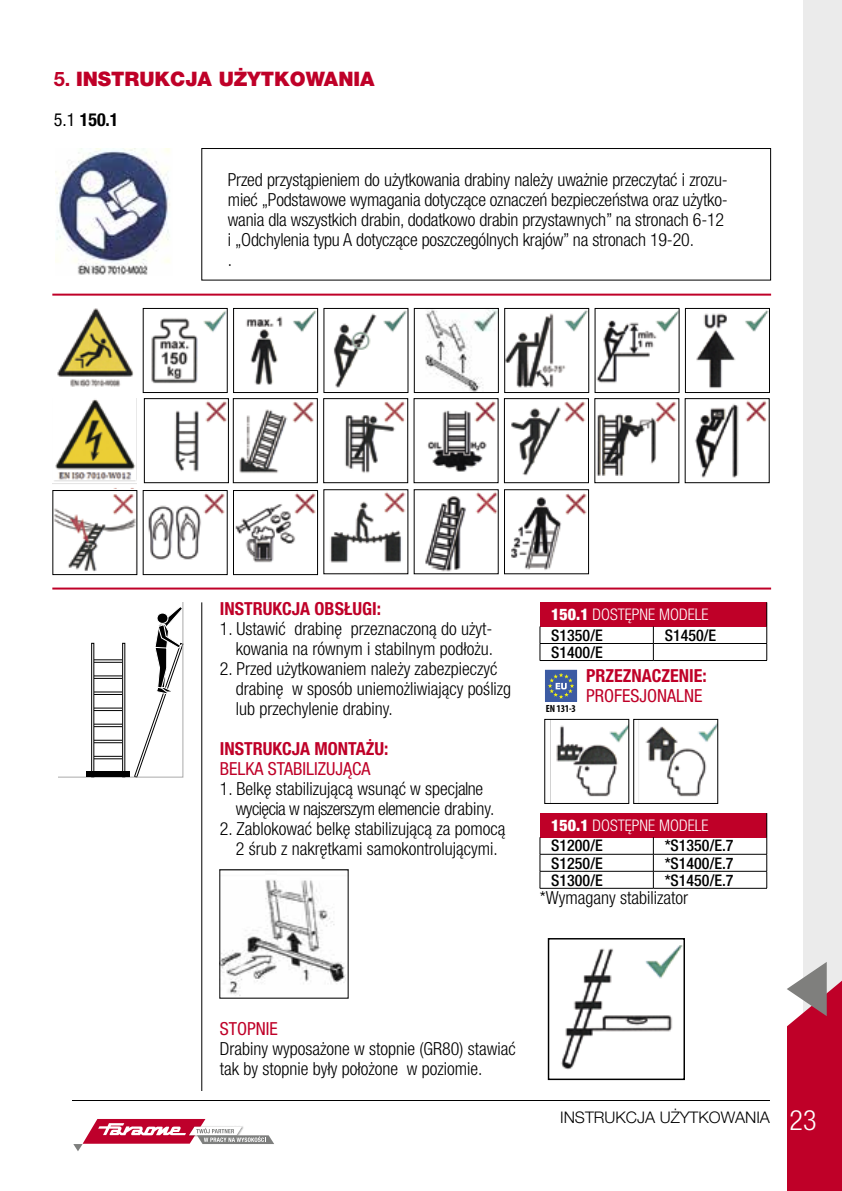
<style>
.page{position:relative;width:842px;height:1191px;background:#fff}
.page>*{position:absolute;margin:0;border:0;box-sizing:border-box;transform-origin:0 0}
.t1{font:900 20px "Helvetica Neue LT Pro";color:#bf0028}
.t2{font:300 condensed 18px/20px "Helvetica Neue LT Pro";color:#000}
.t3{font:700 condensed 18px "Helvetica Neue LT Pro";color:#bf0028}
.t4{font:condensed 18px "Helvetica Neue LT Pro";color:#bf0028}
.t5{font:700 condensed 18px "Helvetica Neue LT Pro";color:#000}
.t6{font:500 condensed 16px "Helvetica Neue LT Pro";color:#000}
.t7{font:300 condensed 16px/20.4px "Helvetica Neue LT Pro";color:#fff}
.t8{font:300 16px "Helvetica Neue LT Pro";color:#000}
.t9{font:700 condensed 10.4px "Myriad Pro";color:#000}
.s1{font-weight:700}
.s2{font-weight:400}
.s3{font-weight:900}
.s4{font-weight:500;color:#000}
.s5{font-stretch:condensed;font-size:28px;color:#fff}
</style>
<div class="page">
<div style="left:803px;top:0;width:39px;height:1111px;background:#ebebeb"></div>
<svg style="left:73px;top:1119px;width:201px;height:32px"></svg>
<hr style="left:72px;top:1100px;width:698px;height:1px;background:#000">
<svg style="left:787px;top:962px;width:55px;height:229px;background:#bf2545"></svg>
<img style="left:55px;top:148px;width:115px;height:127px">
<div style="left:201px;top:148px;width:570px;height:132px;border:1px solid #000"></div>
<img style="left:561px;top:945px;width:122px;height:125px">
<div style="left:548px;top:938px;width:137px;height:142px;border:1px solid #000"></div>
<img style="left:57px;top:308px;width:77px;height:79px">
<img style="left:151px;top:310px;width:75px;height:74px">
<div style="left:143px;top:308px;width:85px;height:85px;border:1px solid #000"></div>
<img style="left:427px;top:401px;width:69px;height:71px">
<div style="left:414px;top:398px;width:85px;height:85px;border:1px solid #000"></div>
<img style="left:239px;top:401px;width:75px;height:72px">
<div style="left:233px;top:398px;width:85px;height:85px;border:1px solid #000"></div>
<img style="left:246px;top:310px;width:70px;height:75px">
<div style="left:233px;top:308px;width:85px;height:85px;border:1px solid #000"></div>
<img style="left:511px;top:401px;width:75px;height:75px">
<div style="left:504px;top:398px;width:85px;height:85px;border:1px solid #000"></div>
<img style="left:425px;top:310px;width:72px;height:81px">
<div style="left:414px;top:308px;width:85px;height:85px;border:1px solid #000"></div>
<img style="left:333px;top:310px;width:73px;height:78px">
<div style="left:323px;top:308px;width:85px;height:85px;border:1px solid #000"></div>
<img style="left:596px;top:402px;width:81px;height:74px">
<div style="left:594px;top:398px;width:85px;height:85px;border:1px solid #000"></div>
<img style="left:695px;top:400px;width:72px;height:78px">
<div style="left:685px;top:398px;width:85px;height:85px;border:1px solid #000"></div>
<img style="left:148px;top:493px;width:77px;height:67px">
<div style="left:143px;top:490px;width:85px;height:85px;border:1px solid #000"></div>
<img style="left:52px;top:399px;width:84px;height:85px">
<img style="left:54px;top:494px;width:81px;height:78px">
<div style="left:52px;top:490px;width:85px;height:85px;border:1px solid #000"></div>
<img style="left:235px;top:493px;width:81px;height:70px">
<div style="left:233px;top:490px;width:85px;height:85px;border:1px solid #000"></div>
<img style="left:330px;top:492px;width:76px;height:71px">
<img style="left:174px;top:401px;width:53px;height:71px">
<div style="left:144px;top:398px;width:85px;height:85px;border:1px solid #000"></div>
<img style="left:506px;top:310px;width:81px;height:78px">
<div style="left:504px;top:308px;width:85px;height:85px;border:1px solid #000"></div>
<img style="left:596px;top:310px;width:82px;height:73px">
<div style="left:594px;top:308px;width:86px;height:85px;border:1px solid #000"></div>
<img style="left:696px;top:310px;width:72px;height:79px">
<div style="left:685px;top:308px;width:85px;height:85px;border:1px solid #000"></div>
<img style="left:425px;top:491px;width:72px;height:81px">
<img style="left:511px;top:493px;width:76px;height:77px">
<div style="left:504px;top:489px;width:85px;height:85px;border:1px solid #000"></div>
<img style="left:345px;top:401px;width:60px;height:72px">
<div style="left:323px;top:398px;width:85px;height:85px;border:1px solid #000"></div>
<hr style="left:52px;top:294px;width:719px;height:2px;background:#bf0028">
<hr style="left:52px;top:587px;width:719px;height:2px;background:#bf0028">
<svg style="left:58px;top:602px;width:126px;height:176px"></svg>
<div style="left:86px;top:771px;width:44px;height:6px;background:#000"></div>
<img style="left:221px;top:880px;width:125px;height:116px">
<hr style="left:201px;top:602px;width:1px;height:489px;background:#000">
<img style="left:550px;top:721px;width:77px;height:81px">
<div style="left:544px;top:719px;width:85px;height:85px;border:1px solid #000"></div>
<img style="left:638px;top:721px;width:78px;height:81px">
<div style="left:633px;top:719px;width:85px;height:85px;border:1px solid #000"></div>
<div style="left:545px;top:670px;width:32px;height:31px;background:#3c5ba3"></div>
<div style="left:545px;top:670px;width:32px;height:32px;border:1px solid #3c5ba3"></div>
<svg style="left:548px;top:673px;width:26px;height:26px"></svg>
<div style="left:540px;top:602px;width:227px;height:24px;background:#bf0028"></div>
<hr style="left:540px;top:643px;width:113px;height:1px;background:#000">
<svg style="left:540px;top:626px;width:1px;height:34px"></svg>
<hr style="left:653px;top:643px;width:114px;height:1px;background:#000">
<svg style="left:653px;top:626px;width:1px;height:34px"></svg>
<svg style="left:766px;top:602px;width:1px;height:58px"></svg>
<hr style="left:540px;top:660px;width:113px;height:1px;background:#000">
<hr style="left:653px;top:660px;width:114px;height:1px;background:#000">
<div style="left:540px;top:813px;width:227px;height:24px;background:#bf0028"></div>
<hr style="left:540px;top:854px;width:113px;height:1px;background:#000">
<hr style="left:653px;top:854px;width:114px;height:1px;background:#000">
<hr style="left:540px;top:871px;width:113px;height:1px;background:#000">
<svg style="left:540px;top:837px;width:1px;height:51px"></svg>
<hr style="left:653px;top:871px;width:114px;height:1px;background:#000">
<svg style="left:653px;top:837px;width:1px;height:51px"></svg>
<svg style="left:766px;top:813px;width:1px;height:75px"></svg>
<hr style="left:540px;top:888px;width:113px;height:1px;background:#000">
<hr style="left:653px;top:888px;width:114px;height:1px;background:#000">
<p class="t1" style="left:54px;top:67px;width:322px"><span class="s1">5.</span> INSTRUKCJA UŻYTKOWANIA</p>
<p class="t5" style="left:54px;top:109px;width:66px"><span class="s2">5.1</span> 150.1</p>
<p class="t2" style="left:228px;top:170px;width:502px">Przed przystąpieniem do użytkowania drabiny należy uważnie przeczytać i zrozu&shy;mieć „Podstawowe wymagania dotyczące oznaczeń bezpieczeństwa oraz użytko&shy;wania dla wszystkich drabin, dodatkowo drabin przystawnych” na stronach 6-12 i „Odchylenia typu A dotyczące poszczególnych krajów” na stronach 19-20.<br>.</p>
<p class="t3" style="left:220px;top:598px;width:163px">INSTRUKCJA OBSŁUGI:</p>
<p class="t2" style="left:220px;top:619px;width:275px;text-align:right">1. Ustawić drabinę przeznaczoną do użyt&shy;kowania na równym i stabilnym podłożu.</p>
<p class="t2" style="left:236px;top:658px;width:277px;text-indent:-16px">2. Przed użytkowaniem należy zabezpieczyć drabinę w sposób uniemożliwiający poślizg lub przechylenie drabiny.</p>
<p class="t3" style="left:220px;top:738px;width:170px">INSTRUKCJA MONTAŻU:</p>
<p class="t4" style="left:220px;top:758px;width:152px">BELKA STABILIZUJĄCA</p>
<p class="t2" style="left:236px;top:778px;width:260px;text-indent:-16px">1. Belkę stabilizującą wsunąć w specjalne wycięcia w najszerszym elemencie drabiny.</p>
<p class="t2" style="left:220px;top:818px;width:287px;text-align:center">2. Zablokować belkę stabilizującą za pomocą<br>2 śrub z nakrętkami samokontrolującymi.</p>
<p class="t7" style="left:551px;top:604px;width:159px"><span class="s3">150.1</span> DOSTĘPNE MODELE<br><span class="s4">S1350/E</span></p>
<p class="t6" style="left:665px;top:625px;width:53px">S1450/E</p>
<p class="t6" style="left:551px;top:642px;width:53px">S1400/E</p>
<p class="t9" style="left:546px;top:702px;width:32px">EN 131-3</p>
<p class="t3" style="left:586px;top:665px;width:122px">PRZEZNACZENIE:</p>
<p class="t4" style="left:586px;top:685px;width:118px">PROFESJONALNE</p>
<p class="t7" style="left:551px;top:815px;width:159px"><span class="s3">150.1</span> DOSTĘPNE MODELE<br><span class="s4">S1200/E</span></p>
<p class="t6" style="left:665px;top:836px;width:70px">*S1350/E.7</p>
<p class="t6" style="left:551px;top:853px;width:53px">S1250/E</p>
<p class="t6" style="left:665px;top:853px;width:70px">*S1400/E.7</p>
<p class="t6" style="left:551px;top:870px;width:53px">S1300/E</p>
<p class="t6" style="left:665px;top:870px;width:70px">*S1450/E.7</p>
<p class="t2" style="left:540px;top:887px;width:150px">*Wymagany stabilizator</p>
<p class="t4" style="left:220px;top:1018px;width:60px">STOPNIE</p>
<p class="t2" style="left:220px;top:1038px;width:297px">Drabiny wyposażone w stopnie (GR80) stawiać tak by stopnie były położone w poziomie.</p>
<p class="t8" style="left:560px;top:1107px;width:258px">INSTRUKCJA UŻYTKOWANIA <span class="s5">23</span></p>
</div>
